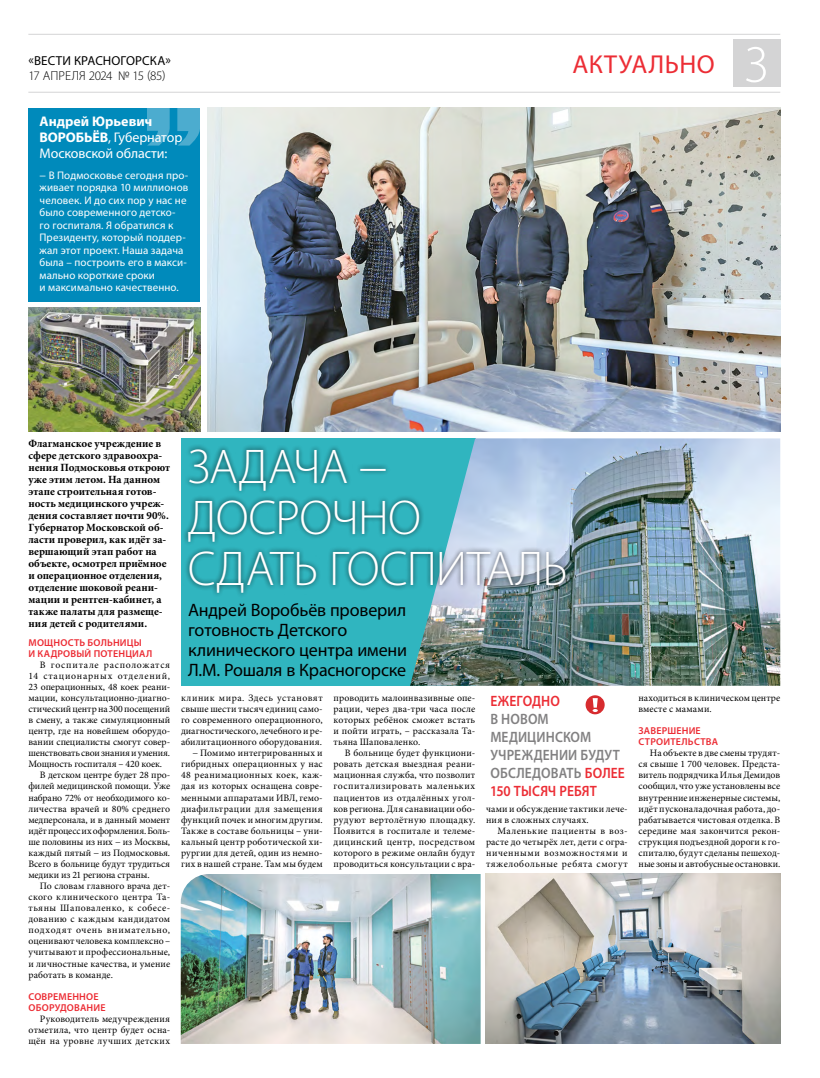
<style>
.page{position:relative;width:820px;height:1078px;background:#fff}
.page>*{position:absolute;margin:0;border:0;box-sizing:border-box;transform-origin:0 0}
.t1{font:300 53px "Myriad Pro";color:#fff}
.t2{font:300 49px/51px "Myriad Pro";letter-spacing:-.02em;color:#fff}
.t3{font:26px "Myriad Pro";letter-spacing:.02em;color:#ec2d35}
.t4{font:18px/20px "Myriad Pro";letter-spacing:-.01em;color:#000}
.t5{font:600 15px/18px "Myriad Pro";letter-spacing:.01em;color:#828182;scale:.9 1}
.t6{font:600 15px "Myriad Pro";letter-spacing:.01em;color:#ec2d35;scale:.9 1}
.t7{font:14px/16px "Myriad Pro";letter-spacing:-.01em;color:#fff}
.t8{font:13px "Myriad Pro";letter-spacing:.01em;color:#000}
.t9{font:300 13px "Myriad Pro";letter-spacing:-.025em;color:#000}
.t10{font:700 11px/12px "Minion Pro";letter-spacing:.005em;color:#000}
.t11{font:11px/12.5px "Myriad Pro";letter-spacing:.005em;color:#fff}
.t12{font:600 10px/11px "Myriad Pro";letter-spacing:.015em;color:#ec2d35}
.t13{font:9.8px/11.1px "Minion Pro";letter-spacing:.01em;color:#000;text-align:justify}
.t14{font:9.8px "Minion Pro";letter-spacing:-.01em;color:#000}
.t15{font:9.8px "Minion Pro";letter-spacing:-.015em;color:#000}
.t16{font:9.8px "Minion Pro";letter-spacing:-.02em;color:#000}
.t17{font:9.8px "Minion Pro";letter-spacing:.04em;color:#000}
.t18{font:9.8px "Minion Pro";letter-spacing:.045em;color:#000}
.t19{font:9.8px "Minion Pro";letter-spacing:.06em;color:#000}
.t20{font:9.8px "Minion Pro";letter-spacing:.075em;color:#000}
.t21{font:9.8px "Minion Pro";letter-spacing:.035em;color:#000}
.t22{font:9.8px "Minion Pro";letter-spacing:.08em;color:#000}
.s1{font-weight:700}
.s2{color:#ec2d35}
</style>
<div class="page">
<hr style="left:28px;top:92px;width:752px;height:1px;background:#d4d4d5">
<hr style="left:28px;top:34px;width:752px;height:1px;background:#d4d4d5">
<div style="left:732px;top:40px;width:48px;height:47px;background:#d4d4d5"></div>
<div style="left:181px;top:438px;width:294px;height:247px;background:#30b5bf"></div>
<div style="left:28px;top:108px;width:172px;height:193px;background:#008abb"></div>
<svg style="left:147px;top:108px;width:53px;height:37px"></svg>
<img style="left:207px;top:107px;width:573px;height:325px">
<img style="left:410px;top:438px;width:370px;height:247px">
<div style="left:183px;top:443px;width:387px;height:154px;background:#000;opacity:.75"></div>
<img style="left:28px;top:308px;width:172px;height:123px">
<img style="left:181px;top:874px;width:299px;height:169px">
<img style="left:485px;top:873px;width:295px;height:170px">
<svg style="left:585px;top:695px;width:19px;height:19px"></svg>
<h3 class="t8" style="left:29px;top:53px;width:144px">«ВЕСТИ КРАСНОГОРСКА»</h3>
<h3 class="t9" style="left:28px;top:68px;width:139px">17 АПРЕЛЯ 2024 № 15 (85)</h3>
<h3 class="t7" style="left:40px;top:113px;width:144px"><span class="s1">Андрей Юрьевич<br>ВОРОБЬЁВ</span>, Губернатор<br>Московской области:</h3>
<p class="t11" style="left:40px;top:168px;width:150px">− В Подмосковье сегодня про&shy;живает порядка 10 миллионов человек. И до сих пор у нас не было современного детско&shy;го госпиталя. Я обратился к<br>Президенту, который поддер&shy;жал этот проект. Наша задача была – построить его в макси&shy;мально короткие сроки<br>и максимально качественно.</p>
<h3 class="t3" style="left:572px;top:48px;width:144px">АКТУАЛЬНО</h3>
<h1 class="t1" style="left:743px;top:32px;width:27px">3</h1>
<p class="t10" style="left:28px;top:437px;width:143px">Флагманское учреждение в сфере детского здравоохра&shy;нения Подмосковья откроют уже этим летом. На данном этапе строительная готов&shy;ность медицинского учреж&shy;дения составляет почти 90%.<br>Губернатор Московской об&shy;ласти проверил, как идёт за&shy;вершающий этап работ на объекте, осмотрел приёмное и операционное отделения, отделение шоковой реани&shy;мации и рентген-кабинет, а также палаты для размеще&shy;ния детей с родителями.</p>
<p class="t12" style="left:29px;top:636px;width:125px">МОЩНОСТЬ БОЛЬНИЦЫ<br>И КАДРОВЫЙ ПОТЕНЦИАЛ</p>
<p class="t22" style="left:40px;top:658px;width:132px">В госпитале расположатся</p>
<p class="t20" style="left:28px;top:669px;width:143px">14 стационарных отделений,</p>
<p class="t13" style="left:28px;top:681px;width:143px">23 операционных, 48 коек реани-</p>
<p class="t13" style="left:28px;top:692px;width:143px">мации, консультационно-диагно-</p>
<p class="t13" style="left:28px;top:703px;width:143px">стический центр на 300 посещений</p>
<p class="t13" style="left:28px;top:714px;width:143px">в смену, а также симуляционный</p>
<p class="t13" style="left:28px;top:725px;width:143px">центр, где на новейшем оборудо-</p>
<p class="t13" style="left:28px;top:736px;width:143px">вании специалисты смогут совер-</p>
<p class="t15" style="left:28px;top:746px;width:143px">шенствовать свои знания и умения.</p>
<p class="t13" style="left:28px;top:758px;width:135px">Мощность госпиталя – 420 коек.</p>
<p class="t14" style="left:40px;top:768px;width:132px">В детском центре будет 28 про-</p>
<p class="t16" style="left:28px;top:779px;width:143px">филей медицинской помощи. Уже</p>
<p class="t16" style="left:28px;top:790px;width:143px">набрано 72% от необходимого ко-</p>
<p class="t13" style="left:28px;top:802px;width:143px">личества врачей и 80% среднего</p>
<p class="t14" style="left:28px;top:812px;width:143px">медперсонала, и в данный момент</p>
<p class="t15" style="left:28px;top:823px;width:143px">идёт процесс их оформления. Боль-</p>
<p class="t14" style="left:28px;top:834px;width:143px">ше половины из них − из Москвы,</p>
<p class="t13" style="left:28px;top:847px;width:143px">каждый пятый − из Подмосковья.</p>
<p class="t13" style="left:28px;top:858px;width:143px">Всего в больнице будут трудиться</p>
<p class="t13" style="left:28px;top:869px;width:123px">медики из 21 региона страны.</p>
<p class="t13" style="left:40px;top:880px;width:132px">По словам главного врача дет-</p>
<p class="t17" style="left:28px;top:890px;width:143px">ского клинического центра Та-</p>
<p class="t18" style="left:28px;top:901px;width:143px">тьяны Шаповаленко, к собесе-</p>
<p class="t21" style="left:28px;top:912px;width:143px">дованию с каждым кандидатом</p>
<p class="t19" style="left:28px;top:923px;width:143px">подходят очень внимательно,</p>
<p class="t13" style="left:28px;top:935px;width:143px">оценивают человека комплексно –</p>
<p class="t13" style="left:28px;top:946px;width:143px">учитывают и профессиональные,</p>
<p class="t13" style="left:28px;top:957px;width:143px">и личностные качества, и умение</p>
<p class="t13" style="left:28px;top:968px;width:86px">работать в команде.</p>
<p class="t12" style="left:29px;top:990px;width:78px">СОВРЕМЕННОЕ<br>ОБОРУДОВАНИЕ</p>
<p class="t13" style="left:28px;top:1012px;width:143px;text-indent:11px">Руководитель медучреждения отметила, что центр будет осна&shy;щён на уровне лучших детских</p>
<h2 class="t2" style="left:188px;top:440px;width:381px">ЗАДАЧА −<br>ДОСРОЧНО<br>СДАТЬ ГОСПИТАЛЬ</h2>
<h3 class="t4" style="left:188px;top:599px;width:220px">Андрей Воробьёв проверил готовность Детского клинического центра имени<br>Л.М. Рошаля в Красногорске</h3>
<p class="t13" style="left:181px;top:692px;width:143px;text-align:right">клиник мира. Здесь установят свыше шести тысяч единиц само&shy;го современного операционного, диагностического, лечебного и ре&shy;абилитационного оборудования. − Помимо интегрированных и гибридных операционных у нас<br>48 реанимационных коек, каж&shy;дая из которых оснащена совре&shy;менными аппаратами ИВЛ, гемо&shy;диафильтрации для замещения функций почек и многим другим.<br>Также в составе больницы – уни&shy;кальный центр роботической хи&shy;рургии для детей, один из немно&shy;гих в нашей стране. Там мы будем</p>
<p class="t13" style="left:333px;top:692px;width:143px">проводить малоинвазивные опе&shy;рации, через два-три часа после которых ребёнок сможет встать и пойти играть, – рассказала Та&shy;тьяна Шаповаленко.</p>
<p class="t13" style="left:333px;top:747px;width:143px;text-indent:11px">В больнице будет функциони&shy;ровать детская выездная реани&shy;мационная служба, что позволит госпитализировать маленьких пациентов из отдалённых угол&shy;ков региона. Для санавиации обо&shy;рудуют вертолётную площадку.<br>Появится в госпитале и телеме&shy;дицинский центр, посредством которого в режиме онлайн будут проводиться консультации с вра-</p>
<h3 class="t6" style="left:490px;top:691px;width:79px">ЕЖЕГОДНО</h3>
<h3 class="t5" style="left:490px;top:709px;width:151px">В НОВОМ<br>МЕДИЦИНСКОМ<br>УЧРЕЖДЕНИИ БУДУТ<br>ОБСЛЕДОВАТЬ <span class="s2">БОЛЕЕ<br>150 ТЫСЯЧ РЕБЯТ</span></h3>
<p class="t13" style="left:486px;top:802px;width:143px">чами и обсуждение тактики лече&shy;ния в сложных случаях.</p>
<p class="t13" style="left:486px;top:824px;width:143px;text-indent:11px">Маленькие пациенты в воз&shy;расте до четырёх лет, дети с огра&shy;ниченными возможностями и тяжелобольные ребята смогут</p>
<p class="t13" style="left:638px;top:692px;width:143px">находиться в клиническом центре вместе с мамами.</p>
<p class="t12" style="left:638px;top:725px;width:81px">ЗАВЕРШЕНИЕ<br>СТРОИТЕЛЬСТВА</p>
<p class="t13" style="left:638px;top:747px;width:143px;text-indent:11px">На объекте в две смены трудят&shy;ся свыше 1 700 человек. Предста&shy;витель подрядчика Илья Демидов сообщил, что уже установлены все внутренние инженерные системы, идёт пусконаладочная работа, до&shy;рабатывается чистовая отделка. В середине мая закончится рекон&shy;струкция подъездной дороги к го&shy;спиталю, будут сделаны пешеход&shy;ные зоны и автобусные остановки.</p>
</div>
